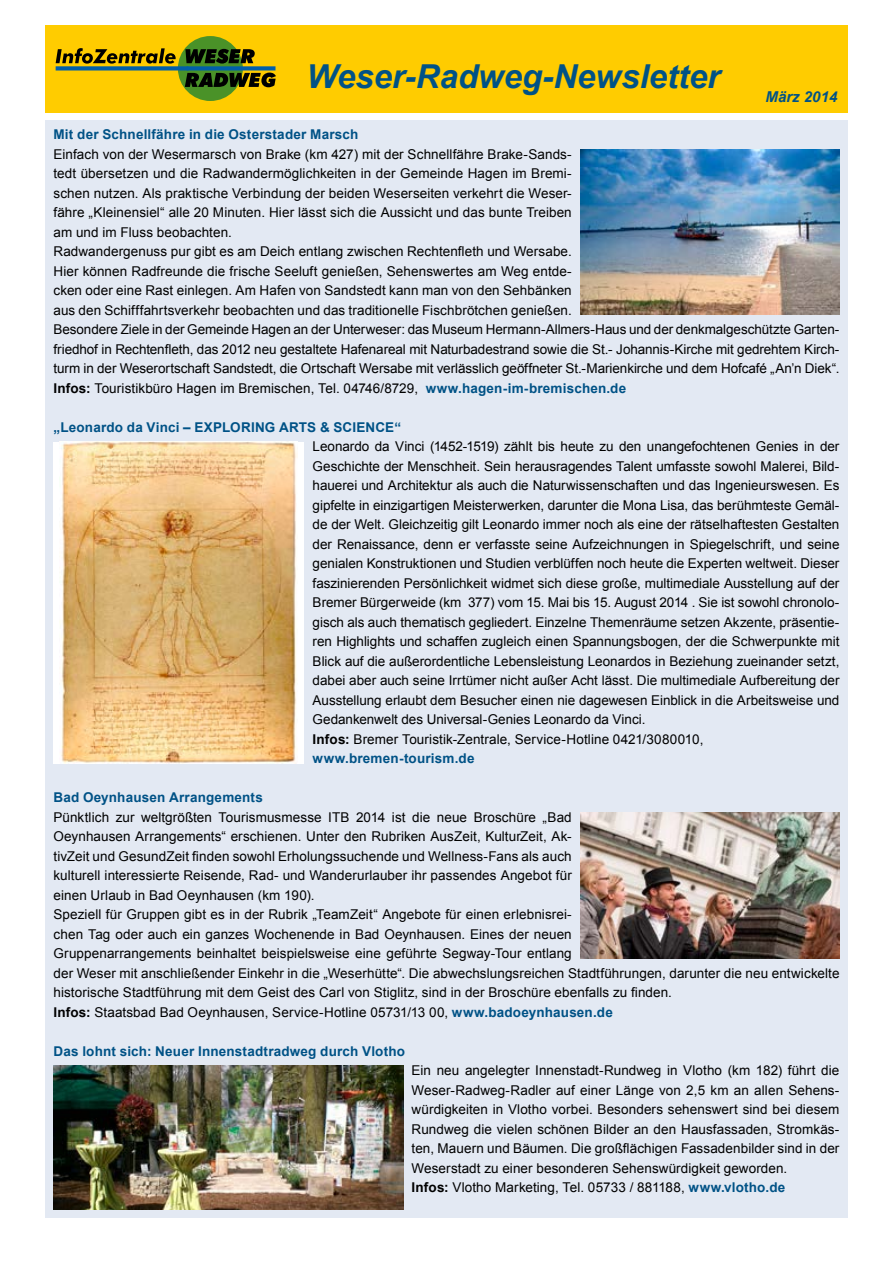
<style>
.page{position:relative;width:893px;height:1263px;background:#fff}
.page>*{position:absolute;margin:0;border:0;box-sizing:border-box;transform-origin:0 0}
.t1{font:italic 700 33px "Arial";color:#005286}
.t2{font:italic 700 15px "Arial";color:#005286}
.t3{font:13.5px/19.5px "Arial";letter-spacing:.005em;color:#000}
.t4{font:700 13.5px "Arial";letter-spacing:.015em;color:#005286}
.s1{font-weight:700}
.s2{font-weight:700;color:#005286}
</style>
<div class="page">
<div style="left:45px;top:25px;width:803px;height:87px;background:#fc0"></div>
<div style="left:178px;top:36px;width:65px;height:65px;background:#4a9228;border-radius:50%"></div>
<svg style="left:185px;top:49px;width:70px;height:15px"></svg>
<svg style="left:185px;top:73px;width:91px;height:14px"></svg>
<svg style="left:188px;top:66px;width:87px;height:4px"></svg>
<svg style="left:56px;top:48px;width:120px;height:16px"></svg>
<div style="left:56px;top:66px;width:132px;height:5px;background:#005faa"></div>
<div style="left:45px;top:121px;width:803px;height:1097px;background:#e3e9f3"></div>
<img style="left:580px;top:150px;width:259px;height:165px">
<img style="left:54px;top:1066px;width:349px;height:143px">
<img style="left:580px;top:813px;width:259px;height:145px">
<div style="left:54px;top:442px;width:250px;height:321px;background:#fff"></div>
<img style="left:59px;top:442px;width:239px;height:321px">
<h1 class="t1" style="left:306px;top:54px;width:415px">Weser-Radweg-Newsletter</h1>
<p class="t2" style="left:766px;top:87px;width:73px">März 2014</p>
<p class="t4" style="left:54px;top:126px;width:306px">Mit der Schnellfähre in die Osterstader Marsch</p>
<p class="t3" style="left:54px;top:144px;width:787px">Einfach von der Wesermarsch von Brake (km 427) mit der Schnellfähre Brake-Sands-<br>tedt übersetzen und die Radwandermöglichkeiten in der Gemeinde Hagen im Bremi-<br>schen nutzen. Als praktische Verbindung der beiden Weserseiten verkehrt die Weser-<br>fähre „Kleinensiel“ alle 20 Minuten. Hier lässt sich die Aussicht und das bunte Treiben<br>am und im Fluss beobachten.<br>Radwandergenuss pur gibt es am Deich entlang zwischen Rechtenfleth und Wersabe.<br>Hier können Radfreunde die frische Seeluft genießen, Sehenswertes am Weg entde-<br>cken oder eine Rast einlegen. Am Hafen von Sandstedt kann man von den Sehbänken<br>aus den Schifffahrtsverkehr beobachten und das traditionelle Fischbrötchen genießen.<br>Besondere Ziele in der Gemeinde Hagen an der Unterweser: das Museum Hermann-Allmers-Haus und der denkmalgeschützte Garten&shy;friedhof in Rechtenfleth, das 2012 neu gestaltete Hafenareal mit Naturbadestrand sowie die St.- Johannis-Kirche mit gedrehtem Kirch&shy;turm in der Weserortschaft Sandstedt, die Ortschaft Wersabe mit verlässlich geöffneter St.-Marienkirche und dem Hofcafé „An’n Diek“.<br><span class="s1">Infos:</span> Touristikbüro Hagen im Bremischen, Tel. 04746/8729, <span class="s2">www.hagen-im-bremischen.de</span></p>
<p class="t4" style="left:54px;top:418px;width:349px">„Leonardo da Vinci – EXPLORING ARTS &amp; SCIENCE“</p>
<p class="t3" style="left:313px;top:437px;width:528px">Leonardo da Vinci (1452-1519) zählt bis heute zu den unangefochtenen Genies in der Geschichte der Menschheit. Sein herausragendes Talent umfasste sowohl Malerei, Bild&shy;hauerei und Architektur als auch die Naturwissenschaften und das Ingenieurswesen. Es gipfelte in einzigartigen Meisterwerken, darunter die Mona Lisa, das berühmteste Gemäl&shy;de der Welt. Gleichzeitig gilt Leonardo immer noch als eine der rätselhaftesten Gestalten der Renaissance, denn er verfasste seine Aufzeichnungen in Spiegelschrift, und seine genialen Konstruktionen und Studien verblüffen noch heute die Experten weltweit. Dieser faszinierenden Persönlichkeit widmet sich diese große, multimediale Ausstellung auf der Bremer Bürgerweide (km 377) vom 15. Mai bis 15. August 2014 . Sie ist sowohl chronolo&shy;gisch als auch thematisch gegliedert. Einzelne Themenräume setzen Akzente, präsentie&shy;ren Highlights und schaffen zugleich einen Spannungsbogen, der die Schwerpunkte mit Blick auf die außerordentliche Lebensleistung Leonardos in Beziehung zueinander setzt, dabei aber auch seine Irrtümer nicht außer Acht lässt. Die multimediale Aufbereitung der Ausstellung erlaubt dem Besucher einen nie dagewesen Einblick in die Arbeitsweise und Gedankenwelt des Universal-Genies Leonardo da Vinci.<br><span class="s1">Infos:</span> Bremer Touristik-Zentrale, Service-Hotline 0421/3080010, <span class="s2">www.bremen-tourism.de</span></p>
<p class="t4" style="left:54px;top:788px;width:211px">Bad Oeynhausen Arrangements</p>
<p class="t3" style="left:54px;top:807px;width:787px">Pünktlich zur weltgrößten Tourismusmesse ITB 2014 ist die neue Broschüre „Bad<br>Oeynhausen Arrangements“ erschienen. Unter den Rubriken AusZeit, KulturZeit, Ak-<br>tivZeit und GesundZeit finden sowohl Erholungssuchende und Wellness-Fans als auch<br>kulturell interessierte Reisende, Rad- und Wanderurlauber ihr passendes Angebot für<br>einen Urlaub in Bad Oeynhausen (km 190).<br>Speziell für Gruppen gibt es in der Rubrik „TeamZeit“ Angebote für einen erlebnisrei-<br>chen Tag oder auch ein ganzes Wochenende in Bad Oeynhausen. Eines der neuen<br>Gruppenarrangements beinhaltet beispielsweise eine geführte Segway-Tour entlang<br>der Weser mit anschließender Einkehr in die „Weserhütte“. Die abwechslungsreichen Stadtführungen, darunter die neu entwickelte historische Stadtführung mit dem Geist des Carl von Stiglitz, sind in der Broschüre ebenfalls zu finden.<br><span class="s1">Infos:</span> Staatsbad Bad Oeynhausen, Service-Hotline 05731/13 00, <span class="s2">www.badoeynhausen.de</span></p>
<p class="t4" style="left:54px;top:1042px;width:353px">Das lohnt sich: Neuer Innenstadtradweg durch Vlotho</p>
<p class="t3" style="left:412px;top:1061px;width:429px">Ein neu angelegter Innenstadt-Rundweg in Vlotho (km 182) führt die Weser-Radweg-Radler auf einer Länge von 2,5 km an allen Sehens&shy;würdigkeiten in Vlotho vorbei. Besonders sehenswert sind bei diesem Rundweg die vielen schönen Bilder an den Hausfassaden, Stromkäs&shy;ten, Mauern und Bäumen. Die großflächigen Fassadenbilder sind in der Weserstadt zu einer besonderen Sehenswürdigkeit geworden.<br><span class="s1">Infos:</span> Vlotho Marketing, Tel. 05733 / 881188, <span class="s2">www.vlotho.de</span></p>
</div>
